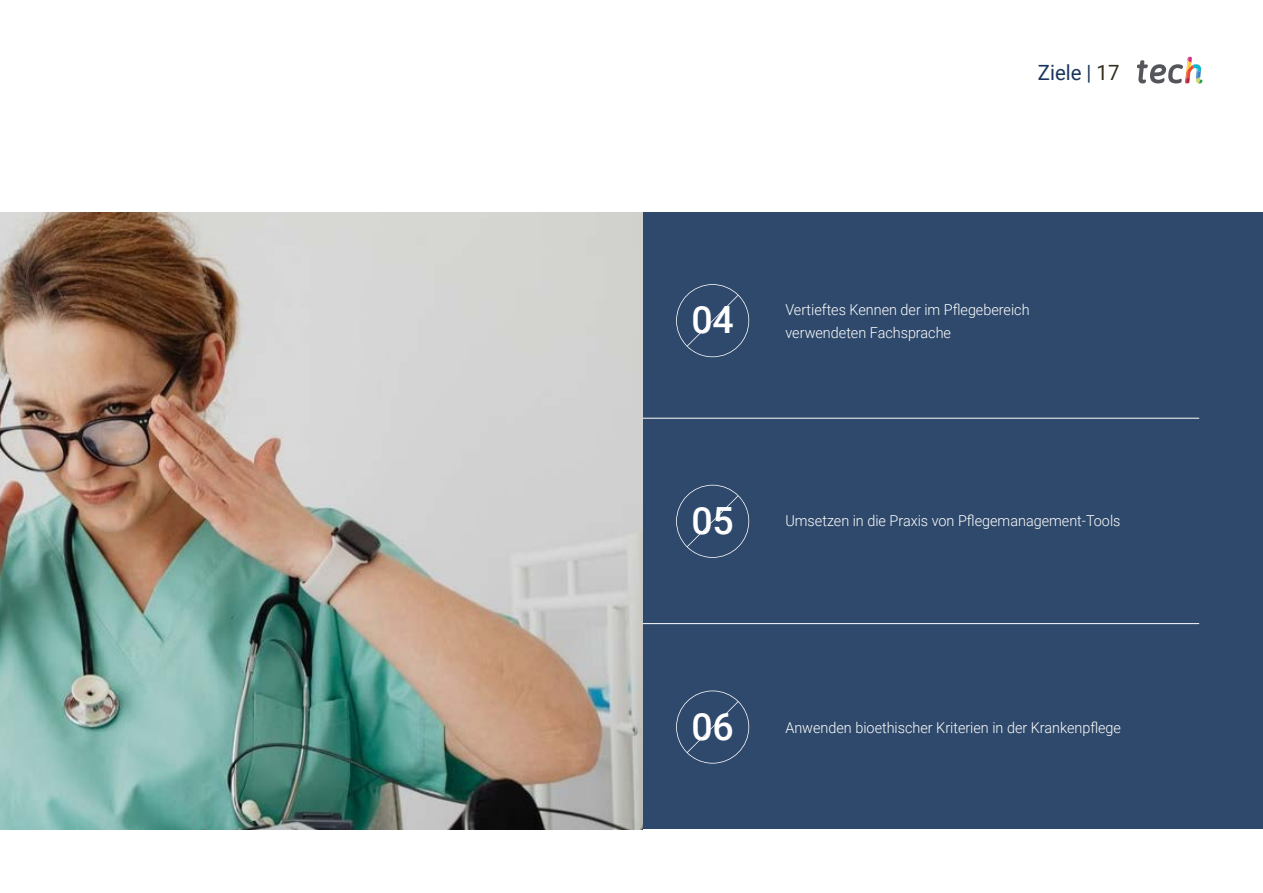
<style>
.page{position:relative;width:1263px;height:893px;background:#fff}
.page>*{position:absolute;margin:0;border:0;box-sizing:border-box;transform-origin:0 0}
.t1{font:500 37.5px "Roboto";color:#fff}
.t2{font:21px "Roboto";color:#1a355c}
.t3{font:300 15px/22.5px "Roboto";color:#fff;scale:.96 1}
.s1{color:#312e20}
</style>
<div class="page">
<svg style="left:1137px;top:57px;width:65px;height:27px"></svg>
<div style="left:642px;top:213px;width:621px;height:616px;background:#2e496b"></div>
<svg style="left:676px;top:284px;width:73px;height:73px"></svg>
<svg style="left:676px;top:485px;width:73px;height:73px"></svg>
<svg style="left:676px;top:690px;width:73px;height:74px"></svg>
<hr style="left:0;top:418px;width:1199px;height:1px;background:#fff">
<hr style="left:0;top:623px;width:1199px;height:1px;background:#fff">
<img style="left:0;top:213px;width:642px;height:616px">
<h2 class="t2" style="left:1038px;top:57px;width:83px">Ziele | <span class="s1">17</span></h2>
<h1 class="t1" style="left:691px;top:294px;width:44px">04</h1>
<p class="t3" style="left:785px;top:298px;width:256px">Vertieftes Kennen der im Pflegebereich verwendeten Fachsprache</p>
<h1 class="t1" style="left:691px;top:494px;width:44px">05</h1>
<p class="t3" style="left:785px;top:509px;width:351px">Umsetzen in die Praxis von Pflegemanagement-Tools</p>
<h1 class="t1" style="left:691px;top:700px;width:44px">06</h1>
<p class="t3" style="left:785px;top:715px;width:351px">Anwenden bioethischer Kriterien in der Krankenpflege</p>
</div>
